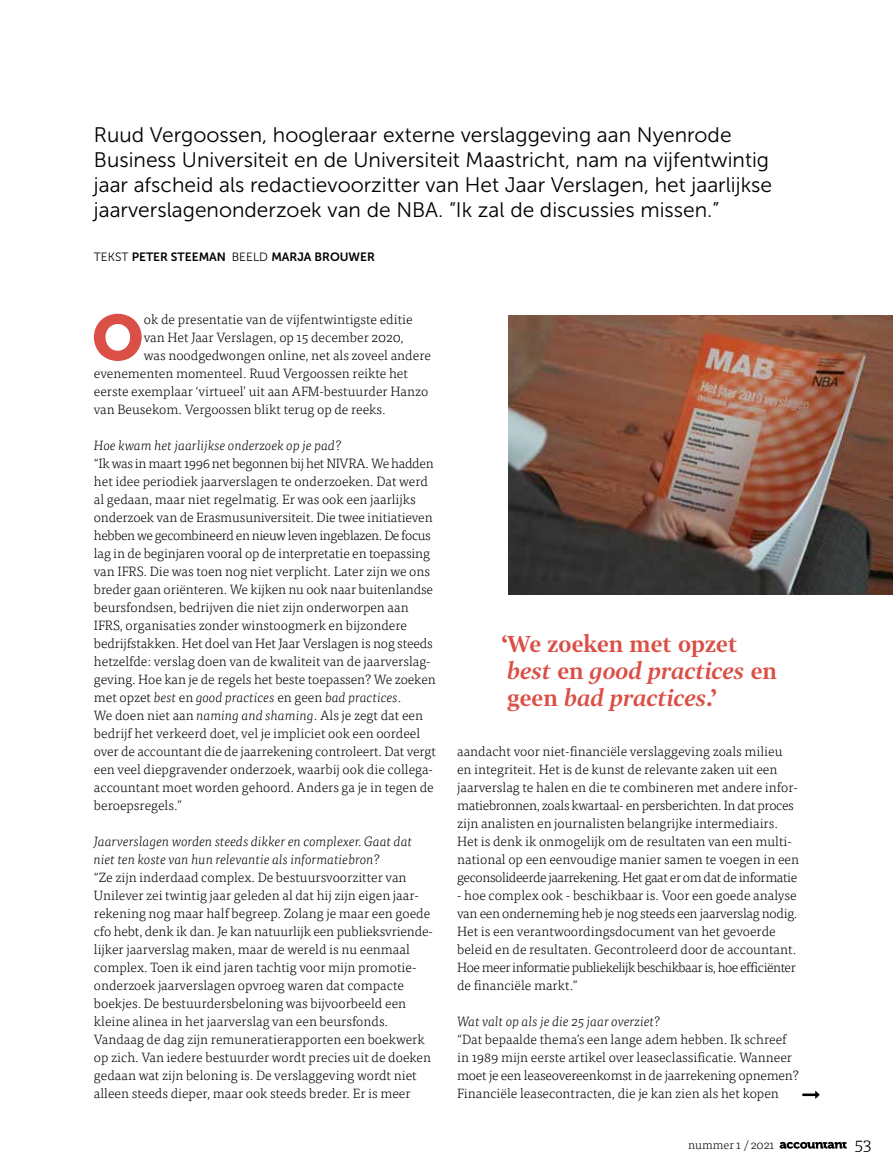
<style>
.page{position:relative;width:893px;height:1170px;background:#fff}
.page>*{position:absolute;margin:0;border:0;box-sizing:border-box;transform-origin:0 0}
.t1{font:63.9px "Museo Sans 900";color:#da4f46}
.t2{font:italic 700 22.5px/27px "Tabac G2";color:#da4f46}
.t3{font:21px/25.2px "Museo Sans 300";color:#000}
.t4{font:300 18px "Tisa Pro";color:#000}
.t5{font:300 13.5px/18px "Tisa Pro";color:#000}
.t6{font:italic 300 13.5px/18px "Tisa Pro";color:#000}
.t7{font:12px "Museo Sans 700";color:#000}
.t8{font:300 12px "Tisa Pro";color:#000}
.s1{font-family:"Museo Sans 300"}
.s2{font-style:italic}
.s3{font-style:normal}
</style>
<div class="page">
<svg style="left:780px;top:1141px;width:67px;height:7px"></svg>
<svg style="left:802px;top:1091px;width:18px;height:7px"></svg>
<img style="left:508px;top:315px;width:385px;height:279px">
<p class="t3" style="left:94px;top:122px;width:680px">Ruud Vergoossen, hoogleraar externe verslaggeving aan Nyenrode Business Universiteit en de Universiteit Maastricht, nam na vijfentwintig jaar afscheid als redactievoorzitter van Het Jaar Verslagen, het jaarlijkse jaarverslagenonderzoek van de NBA. “Ik zal de discussies missen.”</p>
<p class="t7" style="left:94px;top:250px;width:283px"><span class="s1">TEKST</span> PETER STEEMAN <span class="s1">BEELD</span> MARJA BROUWER</p>
<h1 class="t1" style="left:92px;top:301px;width:54px">O</h1>
<p class="t5" style="left:144px;top:310px;width:270px">ok de presentatie van de vijfentwintigste editie</p>
<p class="t5" style="left:144px;top:328px;width:261px">van Het Jaar Verslagen, op 15 december 2020,</p>
<p class="t5" style="left:144px;top:346px;width:289px">was noodgedwongen online, net als zoveel andere</p>
<p class="t5" style="left:94px;top:364px;width:316px">evenementen momenteel. Ruud Vergoossen reikte het</p>
<p class="t5" style="left:94px;top:382px;width:336px">eerste exemplaar ‘virtueel’ uit aan AFM-bestuurder Hanzo</p>
<p class="t5" style="left:94px;top:400px;width:293px">van Beusekom. Vergoossen blikt terug op de reeks.</p>
<p class="t6" style="left:94px;top:436px;width:249px">Hoe kwam het jaarlijkse onderzoek op je pad?</p>
<p class="t5" style="left:94px;top:454px;width:343px">“Ik was in maart 1996 net begonnen bij het NIVRA. We hadden het idee periodiek jaarverslagen te onderzoeken. Dat werd al gedaan, maar niet regelmatig. Er was ook een jaarlijks onderzoek van de Erasmusuniversiteit. Die twee initiatieven hebben we gecombineerd en nieuw leven ingeblazen. De focus lag in de beginjaren vooral op de interpretatie en toepassing van IFRS. Die was toen nog niet verplicht. Later zijn we ons breder gaan oriënteren. We kijken nu ook naar buitenlandse beursfondsen, bedrijven die niet zijn onderworpen aan IFRS, organisaties zonder winstoogmerk en bijzondere bedrijfstakken. Het doel van Het Jaar Verslagen is nog steeds hetzelfde: verslag doen van de kwaliteit van de jaarverslag&shy;geving. Hoe kan je de regels het beste toepassen? We zoeken met opzet <span class="s2">best</span> en <span class="s2">good practices</span> en geen <span class="s2">bad practices</span>.<br>We doen niet aan <span class="s2">naming and shaming</span>. Als je zegt dat een bedrijf het verkeerd doet, vel je impliciet ook een oordeel over de accountant die de jaarrekening controleert. Dat vergt een veel diepgravender onderzoek, waarbij ook die collega&shy;accountant moet worden gehoord. Anders ga je in tegen de beroepsregels.”</p>
<p class="t6" style="left:94px;top:832px;width:320px">Jaarverslagen worden steeds dikker en complexer. Gaat dat niet ten koste van hun relevantie als informatiebron?</p>
<p class="t5" style="left:94px;top:868px;width:339px">“Ze zijn inderdaad complex. De bestuursvoorzitter van Unilever zei twintig jaar geleden al dat hij zijn eigen jaar&shy;rekening nog maar half begreep. Zolang je maar een goede cfo hebt, denk ik dan. Je kan natuurlijk een publieksvriende&shy;lijker jaarverslag maken, maar de wereld is nu eenmaal complex. Toen ik eind jaren tachtig voor mijn promotie&shy;onderzoek jaarverslagen opvroeg waren dat compacte boekjes. De bestuurdersbeloning was bijvoorbeeld een kleine alinea in het jaarverslag van een beursfonds.<br>Vandaag de dag zijn remuneratierapporten een boekwerk op zich. Van iedere bestuurder wordt precies uit de doeken gedaan wat zijn beloning is. De verslaggeving wordt niet alleen steeds dieper, maar ook steeds breder. Er is meer</p>
<h2 class="t2" style="left:502px;top:629px;width:276px"><span class="s3">‘We zoeken met opzet </span>best <span class="s3">en</span> good practices <span class="s3">en geen</span> bad practices<span class="s3">.’</span></h2>
<p class="t5" style="left:457px;top:742px;width:343px">aandacht voor niet-financiële verslaggeving zoals milieu en integriteit. Het is de kunst de relevante zaken uit een jaarverslag te halen en die te combineren met andere infor&shy;matiebronnen, zoals kwartaal- en persberichten. In dat proces zijn analisten en journalisten belangrijke intermediairs.<br>Het is denk ik onmogelijk om de resultaten van een multi&shy;national op een eenvoudige manier samen te voegen in een geconsolideerde jaarrekening. Het gaat er om dat de informatie</p>
<p class="t5" style="left:457px;top:886px;width:342px">- hoe complex ook - beschikbaar is. Voor een goede analyse van een onderneming heb je nog steeds een jaarverslag nodig.<br>Het is een verantwoordingsdocument van het gevoerde beleid en de resultaten. Gecontroleerd door de accountant.<br>Hoe meer informatie publiekelijk beschikbaar is, hoe efficiënter de financiële markt.”</p>
<p class="t6" style="left:457px;top:1012px;width:205px">Wat valt op als je die 25 jaar overziet?</p>
<p class="t5" style="left:457px;top:1029px;width:343px">“Dat bepaalde thema’s een lange adem hebben. Ik schreef in 1989 mijn eerste artikel over leaseclassificatie. Wanneer moet je een leaseovereenkomst in de jaarrekening opnemen?<br>Financiële leasecontracten, die je kan zien als het kopen</p>
<p class="t8" style="left:688px;top:1135px;width:88px">nummer 1 / 2021</p>
<h3 class="t4" style="left:854px;top:1130px;width:19px">53</h3>
</div>
